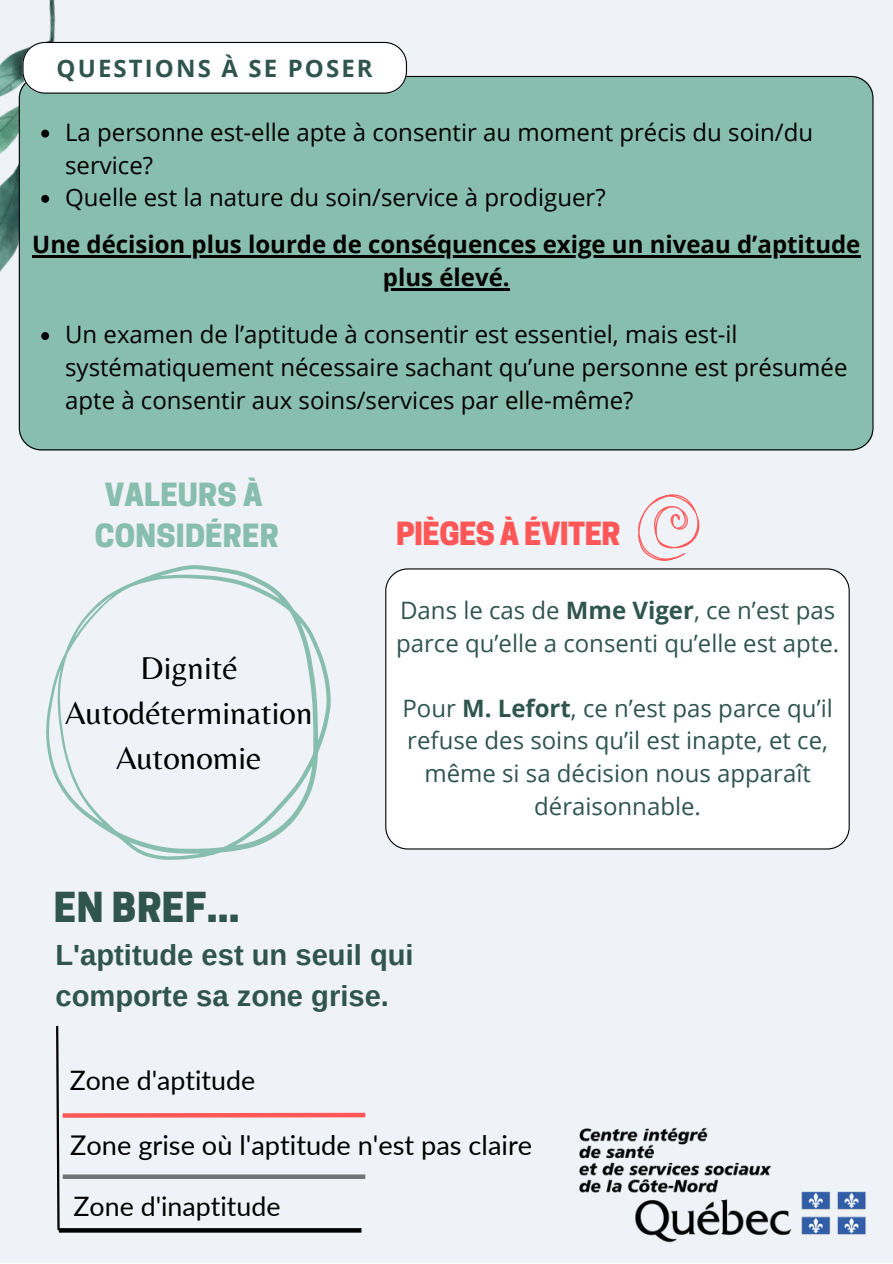
<style>
.page{position:relative;width:893px;height:1264px;background:#fff}
.page>*{position:absolute;margin:0;border:0;box-sizing:border-box;transform-origin:0 0}
.t1{font:800 38.7px "Cooper Hewitt";letter-spacing:.005em;color:#2f554d}
.t2{font:32.85px/45px "Belleza";color:#000;text-align:center}
.t3{font:800 30px/41.5px "Cooper Hewitt";letter-spacing:.005em;color:#88bead;text-align:center}
.t4{font:800 30px "Cooper Hewitt";letter-spacing:-.02em;color:#ff5757}
.t5{font:700 29.1px/40.5px "Arimo";color:#2f554d}
.t6{font:27.15px "Lato";color:#000}
.t7{font:26.7px "Lato";color:#000}
.t8{font:24px/32.5px "Open Sans";color:#000}
.t9{font:24px/32.5px "Open Sans";color:#2f554d}
.t10{font:700 24px/32.5px "Open Sans";color:#000;text-align:center}
.t11{font:700 24px "Open Sans";letter-spacing:.09em;color:#2f554d}
.s1{font-weight:700}
</style>
<div class="page">
<div style="left:0;top:0;width:892px;height:1262px;background:#eff2f6"></div>
<img style="left:0;top:0;width:117px;height:323px">
<div style="left:19px;top:76px;width:854px;height:374px;background:#88bead"></div>
<svg style="left:41px;top:130px;width:8px;height:7px"></svg>
<svg style="left:41px;top:195px;width:8px;height:8px"></svg>
<svg style="left:41px;top:332px;width:8px;height:8px"></svg>
<hr style="left:32px;top:255px;width:828px;height:3px;background:#000">
<hr style="left:383px;top:288px;width:126px;height:2px;background:#000">
<svg style="left:46px;top:565px;width:284px;height:294px"></svg>
<div style="left:385px;top:568px;width:464px;height:281px;background:#fff"></div>
<svg style="left:638px;top:494px;width:62px;height:67px"></svg>
<svg style="left:22px;top:42px;width:385px;height:52px"></svg>
<hr style="left:59px;top:1228px;width:302px;height:4px;background:#000">
<svg style="left:56px;top:1025px;width:310px;height:206px"></svg>
<svg style="left:63px;top:1174px;width:302px;height:4px"></svg>
<img style="left:579px;top:1128px;width:287px;height:115px">
<p class="t11" style="left:57px;top:51px;width:317px">QUESTIONS À SE POSER</p>
<p class="t8" style="left:65px;top:115px;width:749px">La personne est-elle apte à consentir au moment précis du soin/du service?<br>Quelle est la nature du soin/service à prodiguer?</p>
<p class="t10" style="left:32px;top:228px;width:829px">Une décision plus lourde de conséquences exige un niveau d’aptitude plus élevé.</p>
<p class="t8" style="left:65px;top:318px;width:783px">Un examen de l’aptitude à consentir est essentiel, mais est-il systématiquement nécessaire sachant qu’une personne est présumée apte à consentir aux soins/services par elle-même?</p>
<p class="t3" style="left:95px;top:477px;width:185px">VALEURS À<br>CONSIDÉRER</p>
<h2 class="t2" style="left:65px;top:644px;width:249px">Dignité<br>Autodétermination<br>Autonomie</h2>
<h1 class="t1" style="left:54px;top:892px;width:187px">EN BREF...</h1>
<p class="t4" style="left:396px;top:522px;width:226px">PIÈGES À ÉVITER</p>
<p class="t9" style="left:396px;top:593px;width:444px">Dans le cas de <span class="s1">Mme Viger</span>, ce n’est pas parce qu’elle a consenti qu’elle est apte.</p>
<p class="t9" style="left:402px;top:691px;width:432px;text-align:center">Pour <span class="s1">M. Lefort</span>, ce n’est pas parce qu’il refuse des soins qu’il est inapte, et ce, même si sa décision nous apparaît déraisonnable.</p>
<p class="t5" style="left:55px;top:934px;width:359px">L'aptitude est un seuil qui comporte sa zone grise.</p>
<p class="t7" style="left:70px;top:1063px;width:187px">Zone d'aptitude</p>
<p class="t6" style="left:70px;top:1128px;width:463px">Zone grise où l'aptitude n'est pas claire</p>
<p class="t7" style="left:74px;top:1189px;width:208px">Zone d'inaptitude</p>
</div>
